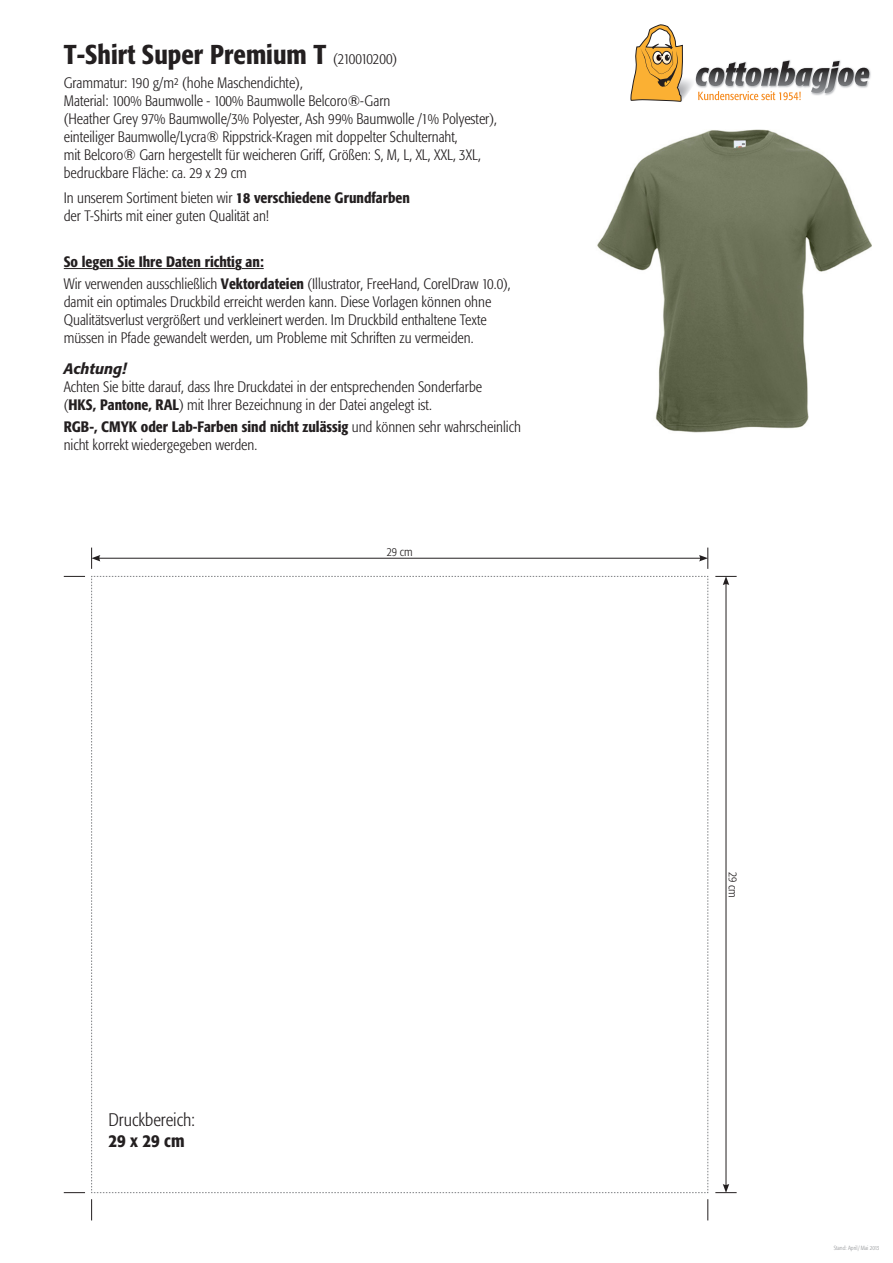
<style>
.page{position:relative;width:893px;height:1263px;background:#fff}
.page>*{position:absolute;margin:0;border:0;box-sizing:border-box;transform-origin:0 0}
.t1{font:500 condensed 27px "Formata";color:#231f20}
.t2{font:300 condensed 18px/21.6px "Formata";color:#231f20}
.t3{font:300 condensed 15px/18px "Formata";color:#231f20}
.t4{font:500 condensed 15px "Formata";color:#231f20}
.t5{font:italic 500 15px "Formata";color:#231f20}
.t6{font:300 condensed 12px "Formata";color:#231f20}
.t7{font:300 condensed 6px "Formata";color:#939598}
.s1{font-weight:300;font-size:15px}
.s2{font-weight:500}
</style>
<div class="page">
<img style="left:597px;top:129px;width:275px;height:304px">
<svg style="left:64px;top:268px;width:29px;height:1px"></svg>
<hr style="left:99px;top:268px;width:136px;height:1px;background:#231f20">
<svg style="left:242px;top:268px;width:22px;height:1px"></svg>
<svg style="left:91px;top:576px;width:617px;height:617px"></svg>
<hr style="left:726px;top:583px;width:1px;height:603px;background:#231f20">
<svg style="left:715px;top:576px;width:22px;height:9px"></svg>
<svg style="left:715px;top:1184px;width:22px;height:9px"></svg>
<hr style="left:98px;top:558px;width:603px;height:1px;background:#231f20">
<svg style="left:699px;top:548px;width:10px;height:21px"></svg>
<svg style="left:91px;top:548px;width:9px;height:21px"></svg>
<svg style="left:708px;top:1199px;width:1px;height:21px"></svg>
<svg style="left:91px;top:1199px;width:1px;height:21px"></svg>
<svg style="left:64px;top:1192px;width:21px;height:1px"></svg>
<svg style="left:64px;top:576px;width:21px;height:1px"></svg>
<img style="left:683px;top:79px;width:10px;height:20px">
<svg style="left:630px;top:24px;width:53px;height:78px"></svg>
<img style="left:784px;top:60px;width:87px;height:19px">
<svg style="left:695px;top:61px;width:174px;height:39px"></svg>
<p class="t1" style="left:64px;top:38px;width:335px">T-Shirt Super Premium T <span class="s1">(210010200)</span></p>
<p class="t3" style="left:64px;top:74px;width:435px">Grammatur: 190 g/m² (hohe Maschendichte),<br>Material: 100% Baumwolle - 100% Baumwolle Belcoro®-Garn<br>(Heather Grey 97% Baumwolle/3% Polyester, Ash 99% Baumwolle /1% Polyester), einteiliger Baumwolle/Lycra® Rippstrick-Kragen mit doppelter Schulternaht,<br>mit Belcoro® Garn hergestellt für weicheren Griff, Größen: S, M, L, XL, XXL, 3XL, bedruckbare Fläche: ca. 29 x 29 cm</p>
<p class="t3" style="left:64px;top:189px;width:348px">In unserem Sortiment bieten wir <span class="s2">18 verschiedene Grundfarben </span>der T-Shirts mit einer guten Qualität an!</p>
<p class="t4" style="left:64px;top:253px;width:201px">So legen Sie Ihre Daten richtig an:</p>
<p class="t3" style="left:64px;top:275px;width:448px">Wir verwenden ausschließlich <span class="s2">Vektordateien</span> (Illustrator, FreeHand, CorelDraw 10.0), damit ein optimales Druckbild erreicht werden kann. Diese Vorlagen können ohne Qualitätsverlust vergrößert und verkleinert werden. Im Druckbild enthaltene Texte müssen in Pfade gewandelt werden, um Probleme mit Schriften zu vermeiden.</p>
<p class="t5" style="left:64px;top:360px;width:64px">Achtung!</p>
<p class="t3" style="left:64px;top:378px;width:420px">Achten Sie bitte darauf, dass Ihre Druckdatei in der entsprechenden Sonderfarbe (<span class="s2">HKS, Pantone, RAL</span>) mit Ihrer Bezeichnung in der Datei angelegt ist.</p>
<p class="t3" style="left:64px;top:418px;width:459px"><span class="s2">RGB-, CMYK oder Lab-Farben sind nicht zulässig</span> und können sehr wahrscheinlich nicht korrekt wiedergegeben werden.</p>
<p class="t6" style="left:387px;top:545px;width:27px">29 cm</p>
<p class="t2" style="left:108px;top:1109px;width:88px">Druckbereich:<br><span class="s2">29 x 29 cm</span></p>
<p class="t6" style="left:740px;top:871px;width:27px;rotate:90deg">29 cm</p>
<p class="t7" style="left:834px;top:1244px;width:47px">Stand: April/Mai 2013</p>
</div>
